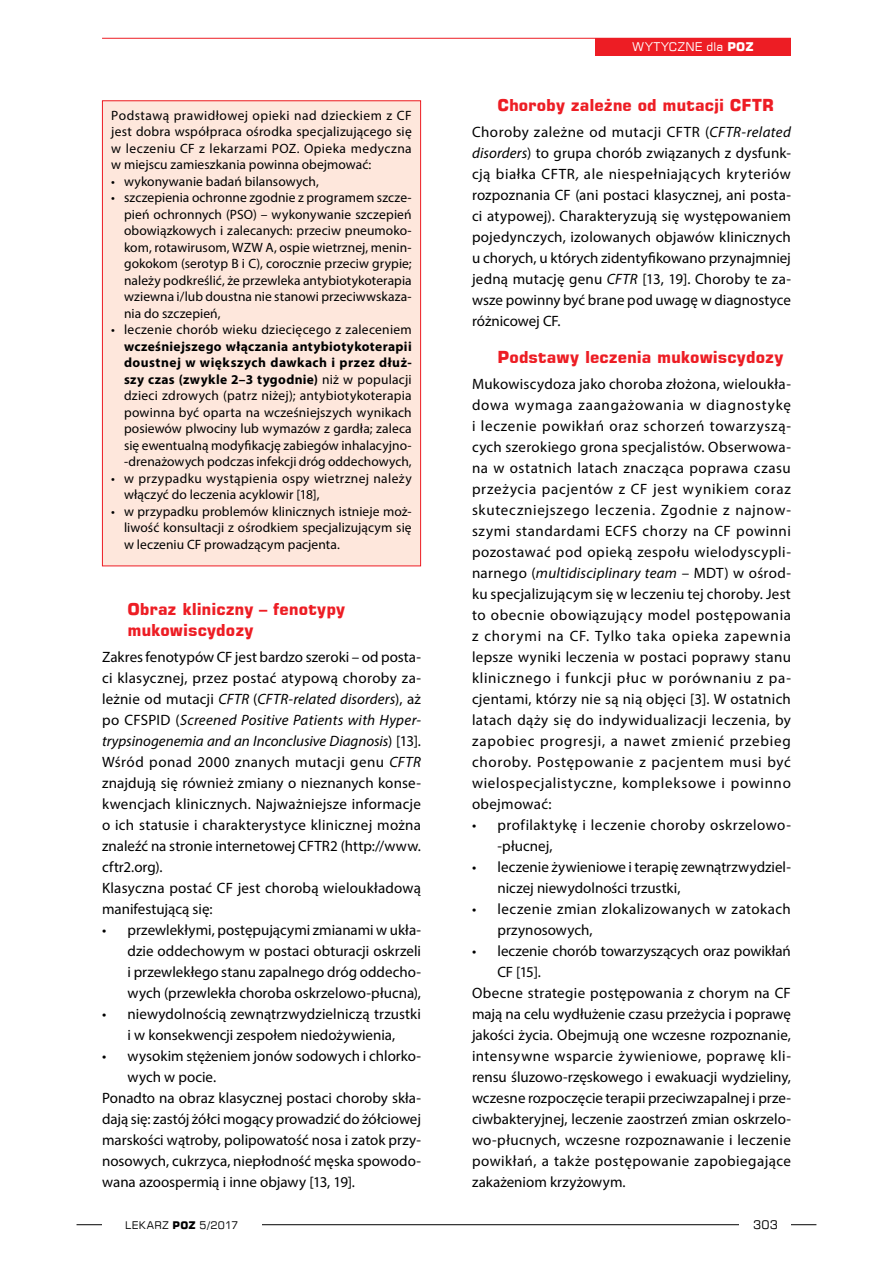
<style>
.page{position:relative;width:893px;height:1263px;background:#fff}
.page>*{position:absolute;margin:0;border:0;box-sizing:border-box;transform-origin:0 0}
.t1{font:700 16.5px/21px "Square 721 EU";color:#ed1d24}
.t2{font:15px/21px "Myriad Pro";letter-spacing:.005em;color:#000;text-align:justify}
.t3{font:15px/21px "Myriad Pro";letter-spacing:.03em;color:#000}
.t4{font:15px/21px "Myriad Pro";letter-spacing:.025em;color:#000}
.t5{font:15px "Myriad Pro";letter-spacing:.035em;color:#000}
.t6{font:13.5px/16.5px "Myriad Pro";letter-spacing:.005em;color:#000;text-align:justify}
.t7{font:13.5px/16.5px "Myriad Pro";letter-spacing:.025em;color:#000}
.t8{font:12px "Square 721 EU";letter-spacing:.03em;color:#fff}
.t9{font:12px "Square 721 EU";color:#000}
.t10{font:10.5px "Square 721 EU";letter-spacing:.03em;color:#000}
.s1{font-weight:700}
.s2{font-style:italic}
</style>
<div class="page">
<hr style="left:102px;top:38px;width:689px;height:1px;background:#ed1d24">
<hr style="left:77px;top:1224px;width:739px;height:1px;background:#000">
<div style="left:740px;top:1216px;width:51px;height:17px;background:#fff"></div>
<div style="left:102px;top:1216px;width:159px;height:17px;background:#fff"></div>
<div style="left:595px;top:38px;width:196px;height:17px;background:#ed1d24"></div>
<div style="left:102px;top:101px;width:319px;height:465px;background:#fee7dc"></div>
<div style="left:102px;top:100px;width:319px;height:466px;border:1px solid #ed1d24"></div>
<p class="t6" style="left:111px;top:107px;width:302px">Podstawą prawidłowej opieki nad dzieckiem z CF jest dobra współpraca ośrodka specjalizującego się w leczeniu CF z lekarzami POZ. Opieka medyczna w miejscu zamieszkania powinna obejmować:</p>
<p class="t6" style="left:111px;top:173px;width:209px">• wykonywanie badań bilansowych,</p>
<p class="t6" style="left:124px;top:189px;width:289px;text-indent:-13px">• szczepienia ochronne zgodnie z programem szcze&shy;pień ochronnych (PSO) – wykonywanie szczepień obowiązkowych i zalecanych: przeciw pneumoko&shy;kom, rotawirusom, WZW A, ospie wietrznej, menin&shy;gokokom (serotyp B i C), corocznie przeciw grypie; należy podkreślić, że przewleka antybiotykoterapia wziewna i/lub doustna nie stanowi przeciwwskaza&shy;nia do szczepień,</p>
<p class="t6" style="left:111px;top:321px;width:302px">• leczenie chorób wieku dziecięcego z zaleceniem</p>
<p class="t6" style="left:124px;top:338px;width:289px"><span class="s1">wcześniejszego włączania antybiotykoterapii doustnej w większych dawkach i przez dłuż&shy;szy czas (zwykle 2–3 tygodnie)</span> niż w populacji dzieci zdrowych (patrz niżej); antybiotykoterapia powinna być oparta na wcześniejszych wynikach posiewów plwociny lub wymazów z gardła; zaleca się ewentualną modyfikację zabiegów inhalacyjno--drenażowych podczas infekcji dróg oddechowych,</p>
<p class="t7" style="left:124px;top:470px;width:289px;text-indent:-13px">• w przypadku wystąpienia ospy wietrznej należy włączyć do leczenia acyklowir [18],</p>
<p class="t6" style="left:124px;top:503px;width:289px;text-indent:-13px">• w przypadku problemów klinicznych istnieje moż&shy;liwość konsultacji z ośrodkiem specjalizującym się w leczeniu CF prowadzącym pacjenta.</p>
<p class="t1" style="left:128px;top:599px;width:219px">Obraz kliniczny – fenotypy mukowiscydozy</p>
<p class="t2" style="left:102px;top:646px;width:320px;text-align:left">Zakres fenotypów CF jest bardzo szeroki – od posta&shy;ci klasycznej, przez postać atypową choroby za&shy;leżnie od mutacji <span class="s2">CFTR</span> (<span class="s2">CFTR-related disorders</span>), aż po CFSPID (<span class="s2">Screened Positive Patients with Hyper&shy;trypsinogenemia and an Inconclusive Diagnosis</span>) [13].<br>Wśród ponad 2000 znanych mutacji genu <span class="s2">CFTR </span>znajdują się również zmiany o nieznanych konse&shy;kwencjach klinicznych. Najważniejsze informacje o ich statusie i charakterystyce klinicznej można znaleźć na stronie internetowej CFTR2 (http://www. cftr2.org).<br>Klasyczna postać CF jest chorobą wieloukładową manifestującą się:</p>
<p class="t2" style="left:128px;top:919px;width:295px;text-indent:-26px">• przewlekłymi, postępującymi zmianami w ukła&shy;dzie oddechowym w postaci obturacji oskrzeli i przewlekłego stanu zapalnego dróg oddecho&shy;wych (przewlekła choroba oskrzelowo-płucna),</p>
<p class="t2" style="left:102px;top:1003px;width:320px;text-align:center">• niewydolnością zewnątrzwydzielniczą trzustki i w konsekwencji zespołem niedożywienia,</p>
<p class="t2" style="left:102px;top:1045px;width:320px">• wysokim stężeniem jonów sodowych i chlorko-</p>
<p class="t2" style="left:128px;top:1066px;width:90px">wych w pocie.</p>
<p class="t2" style="left:102px;top:1087px;width:320px">Ponadto na obraz klasycznej postaci choroby skła-</p>
<p class="t2" style="left:102px;top:1108px;width:320px">dają się: zastój żółci mogący prowadzić do żółciowej</p>
<p class="t2" style="left:102px;top:1129px;width:320px">marskości wątroby, polipowatość nosa i zatok przy-</p>
<p class="t2" style="left:102px;top:1150px;width:320px">nosowych, cukrzyca, niepłodność męska spowodo-</p>
<p class="t2" style="left:102px;top:1171px;width:254px">wana azoospermią i inne objawy [13, 19].</p>
<p class="t8" style="left:632px;top:39px;width:123px">WYTYCZNE DLA <span class="s1">POZ</span></p>
<p class="t1" style="left:497px;top:95px;width:278px">Choroby zależne od mutacji CFTR</p>
<p class="t2" style="left:472px;top:121px;width:320px">Choroby zależne od mutacji CFTR (<span class="s2">CFTR-related disorders</span>) to grupa chorób związanych z dysfunk&shy;cją białka CFTR<span class="s2">,</span> ale niespełniających kryteriów rozpoznania CF (ani postaci klasycznej, ani posta&shy;ci atypowej). Charakteryzują się występowaniem pojedynczych, izolowanych objawów klinicznych u chorych, u których zidentyfikowano przynajmniej jedną mutację genu <span class="s2">CFTR</span> [13, 19]. Choroby te za&shy;wsze powinny być brane pod uwagę w diagnostyce różnicowej CF.</p>
<p class="t1" style="left:497px;top:347px;width:287px">Podstawy leczenia mukowiscydozy</p>
<p class="t2" style="left:472px;top:373px;width:320px">Mukowiscydoza jako choroba złożona, wieloukła&shy;dowa wymaga zaangażowania w diagnostykę i leczenie powikłań oraz schorzeń towarzyszą&shy;cych szerokiego grona specjalistów. Obserwowa&shy;na w ostatnich latach znacząca poprawa czasu przeżycia pacjentów z CF jest wynikiem coraz skuteczniejszego leczenia. Zgodnie z najnow&shy;szymi standardami ECFS chorzy na CF powinni pozostawać pod opieką zespołu wielodyscypli&shy;narnego (<span class="s2">multidisciplinary team</span> – MDT) w ośrod&shy;ku specjalizującym się w leczeniu tej choroby. Jest to obecnie obowiązujący model postępowania z chorymi na CF. Tylko taka opieka zapewnia lepsze wyniki leczenia w postaci poprawy stanu klinicznego i funkcji płuc w porównaniu z pa&shy;cjentami, którzy nie są nią objęci [3]. W ostatnich latach dąży się do indywidualizacji leczenia, by zapobiec progresji, a nawet zmienić przebieg choroby. Postępowanie z pacjentem musi być wielospecjalistyczne, kompleksowe i powinno obejmować:</p>
<p class="t3" style="left:497px;top:814px;width:295px;text-indent:-26px">• profilaktykę i leczenie choroby oskrzelowo--płucnej,</p>
<p class="t2" style="left:497px;top:856px;width:295px;text-indent:-26px">• leczenie żywieniowe i terapię zewnątrzwydziel&shy;niczej niewydolności trzustki,</p>
<p class="t4" style="left:497px;top:898px;width:295px;text-indent:-26px">• leczenie zmian zlokalizowanych w zatokach przynosowych,</p>
<p class="t2" style="left:472px;top:940px;width:320px">• leczenie chorób towarzyszących oraz powikłań</p>
<p class="t2" style="left:497px;top:961px;width:45px">CF [15].</p>
<p class="t4" style="left:472px;top:982px;width:320px">Obecne strategie postępowania z chorym na CF</p>
<p class="t2" style="left:472px;top:1003px;width:320px">mają na celu wydłużenie czasu przeżycia i poprawę</p>
<p class="t2" style="left:472px;top:1024px;width:320px">jakości życia. Obejmują one wczesne rozpoznanie,</p>
<p class="t5" style="left:472px;top:1047px;width:320px">intensywne wsparcie żywieniowe, poprawę kli-</p>
<p class="t2" style="left:472px;top:1066px;width:320px">rensu śluzowo-rzęskowego i ewakuacji wydzieliny,</p>
<p class="t2" style="left:472px;top:1087px;width:320px">wczesne rozpoczęcie terapii przeciwzapalnej i prze-</p>
<p class="t2" style="left:472px;top:1108px;width:320px">ciwbakteryjnej, leczenie zaostrzeń zmian oskrzelo-</p>
<p class="t2" style="left:472px;top:1129px;width:320px">wo-płucnych, wczesne rozpoznawanie i leczenie</p>
<p class="t3" style="left:472px;top:1150px;width:320px">powikłań, a także postępowanie zapobiegające</p>
<p class="t2" style="left:472px;top:1171px;width:155px">zakażeniom krzyżowym.</p>
<p class="t10" style="left:125px;top:1218px;width:114px">LEKARZ <span class="s1">POZ</span> 5/2017</p>
<p class="t9" style="left:753px;top:1217px;width:26px">303</p>
</div>
